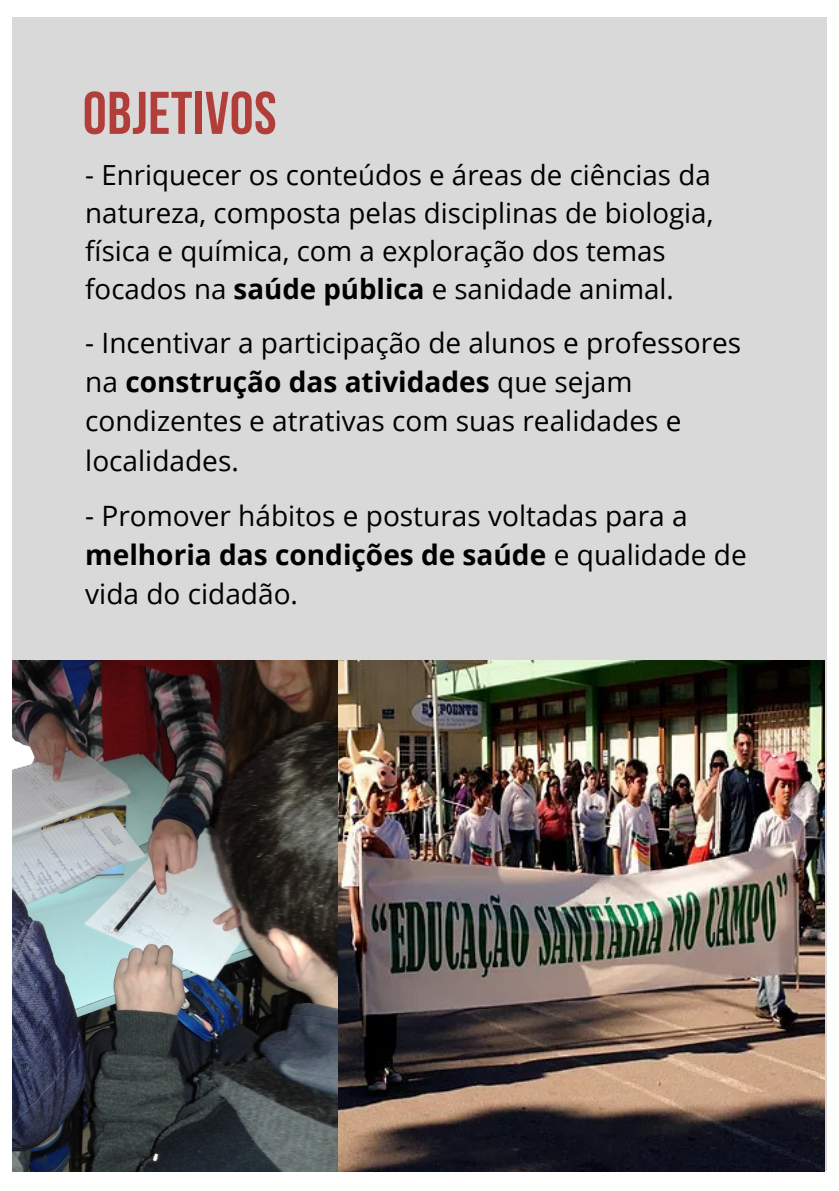
<style>
.page{position:relative;width:839px;height:1191px;background:#fff}
.page>*{position:absolute;margin:0;border:0;box-sizing:border-box;transform-origin:0 0}
.t1{font:700 60px "Bebas Neue";letter-spacing:.01em;color:#b23e3a}
.t2{font:28px/39px "Open Sans";color:#000}
.t3{font:27.6px/38px "Open Sans";color:#000}
.s1{font-weight:700}
</style>
<div class="page">
<div style="left:13px;top:17px;width:814px;height:1154px;background:#d9d9d9"></div>
<img style="left:13px;top:661px;width:811px;height:511px">
<p class="t1" style="left:83px;top:89px;width:195px">OBJETIVOS</p>
<p class="t3" style="left:85px;top:155px;width:629px">- Enriquecer os conteúdos e áreas de ciências da natureza, composta pelas disciplinas de biologia, física e química, com a exploração dos temas focados na <span class="s1">saúde pública</span> e sanidade animal.</p>
<p class="t2" style="left:85px;top:323px;width:657px">- Incentivar a participação de alunos e professores na <span class="s1">construção das atividades</span> que sejam condizentes e atrativas com suas realidades e localidades.</p>
<p class="t2" style="left:85px;top:495px;width:663px">- Promover hábitos e posturas voltadas para a <span class="s1">melhoria das condições de saúde</span> e qualidade de vida do cidadão.</p>
</div>
